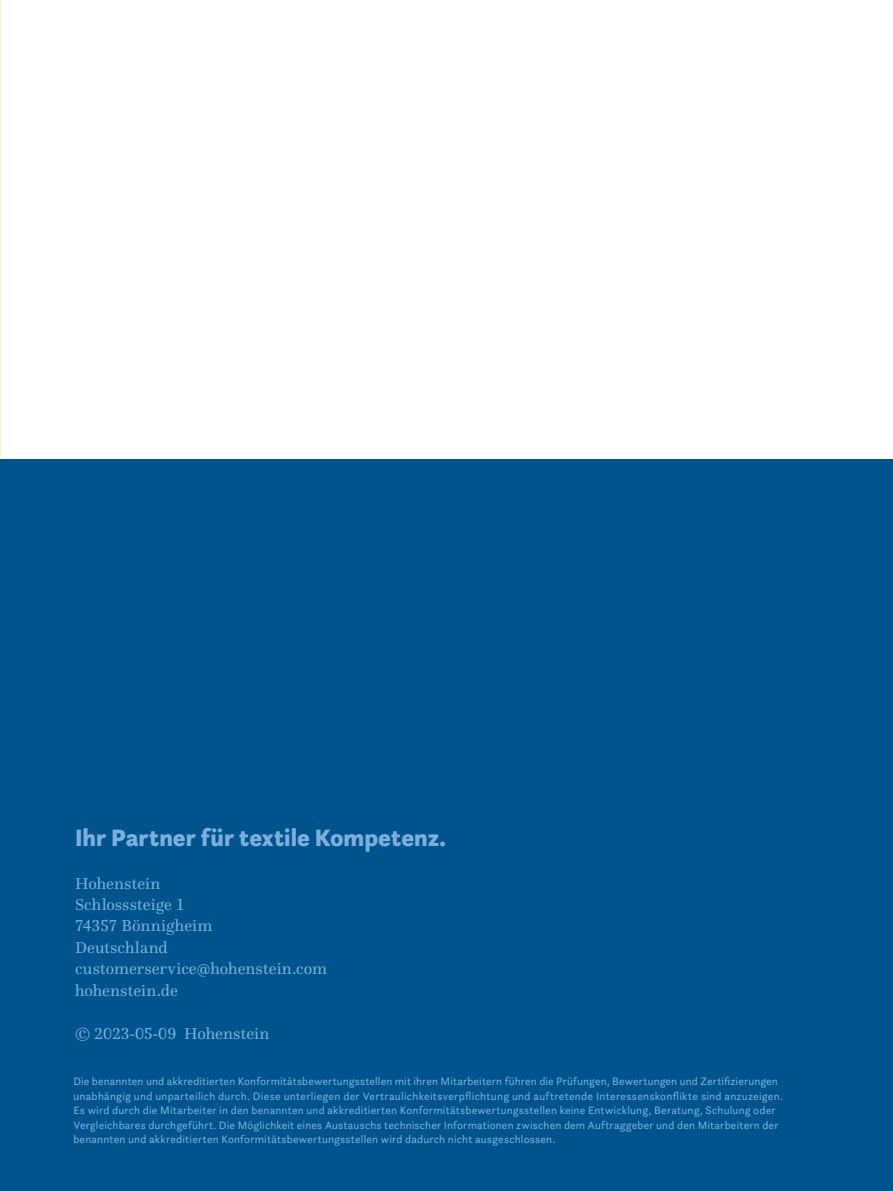
<style>
.page{position:relative;width:893px;height:1191px;background:#fff}
.page>*{position:absolute;margin:0;border:0;box-sizing:border-box;transform-origin:0 0}
._04_Crossheading_min{font:900 24.75px "Questa Sans";color:#7cafde}
._05_Copy_11pt{font:16.5px "Questa";color:#7cafde}
._05_Copy_11pt-2{font:11.25px/14.5px "Questa Sans";letter-spacing:.015em;color:#7cafde}
</style>
<div class="page">
<div style="left:0;top:459px;width:893px;height:732px;background:#00548e"></div>
<p class="_04_Crossheading_min" style="left:75px;top:821px;width:372px">Ihr Partner für textile Kompetenz.</p>
<p class="_05_Copy_11pt" style="left:75px;top:872px;width:87px">Hohenstein</p>
<p class="_05_Copy_11pt" style="left:75px;top:894px;width:111px">Schlosssteige 1</p>
<p class="_05_Copy_11pt" style="left:75px;top:915px;width:139px">74357 Bönnigheim</p>
<p class="_05_Copy_11pt" style="left:75px;top:937px;width:94px">Deutschland</p>
<p class="_05_Copy_11pt" style="left:75px;top:958px;width:253px">customerservice@hohenstein.com</p>
<p class="_05_Copy_11pt" style="left:75px;top:980px;width:104px">hohenstein.de</p>
<p class="_05_Copy_11pt" style="left:75px;top:1023px;width:196px">© 2023-05-09 Hohenstein</p>
<p class="_05_Copy_11pt-2" style="left:73px;top:1073px;width:711px">Die benannten und akkreditierten Konformitätsbewertungsstellen mit ihren Mitarbeitern führen die Prüfungen, Bewertungen und Zertifizierungen unabhängig und unparteilich durch. Diese unterliegen der Vertraulichkeitsverpflichtung und auftretende Interessenskonflikte sind anzuzeigen.<br>Es wird durch die Mitarbeiter in den benannten und akkreditierten Konformitätsbewertungsstellen keine Entwicklung, Beratung, Schulung oder Vergleichbares durchgeführt. Die Möglichkeit eines Austauschs technischer Informationen zwischen dem Auftraggeber und den Mitarbeitern der benannten und akkreditierten Konformitätsbewertungsstellen wird dadurch nicht ausgeschlossen.</p>
</div>
